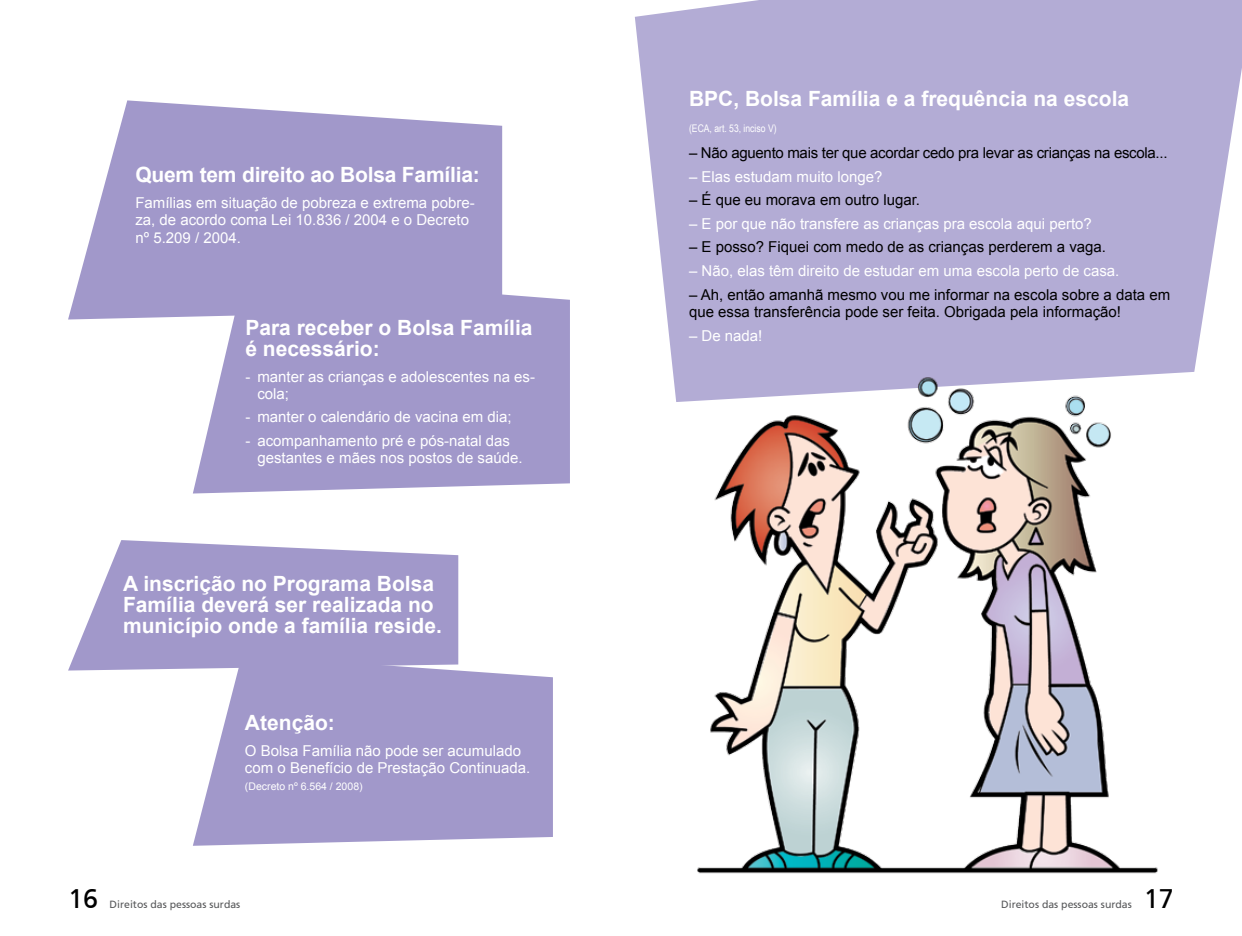
<style>
.page{position:relative;width:1242px;height:936px;background:#fff}
.page>*{position:absolute;margin:0;border:0;box-sizing:border-box;transform-origin:0 0}
.t1{font:27px "Frutiger FC";color:#000}
.t2{font:700 21px/21px "Arial";color:#fff}
.t3{font:15px/17.2px "Arial";color:#fff}
.t4{font:15px/17.2px "Arial";color:#000}
.t5{font:15px "Arial";letter-spacing:-.02em;color:#000}
.t6{font:10.5px "Frutiger FC";color:#58595b}
.t7{font:10.5px "Arial";color:#fff}
.t8{font:10.5px "Arial Narrow";color:#fff}
</style>
<div class="page">
<svg style="left:635px;top:0;width:607px;height:402px;background:#b9b2d8"></svg>
<svg style="left:68px;top:100px;width:434px;height:219px;background:#aea6d1"></svg>
<svg style="left:68px;top:540px;width:390px;height:130px;background:#ada5d0"></svg>
<svg style="left:193px;top:274px;width:377px;height:219px;background:#a8a0ce"></svg>
<svg style="left:193px;top:655px;width:360px;height:190px;background:#aba3cf"></svg>
<img style="left:696px;top:362px;width:491px;height:512px">
<h2 class="t2" style="left:135px;top:165px;width:346px">Quem tem direito ao Bolsa Família:</h2>
<p class="t3" style="left:135px;top:194px;width:341px">Famílias em situação de pobreza e extrema pobre&shy;za, de acordo coma Lei 10.836 / 2004 e o Decreto nº 5.209 / 2004.</p>
<h2 class="t2" style="left:245px;top:317px;width:289px">Para receber o Bolsa Família é necessário:</h2>
<p class="t3" style="left:257px;top:368px;width:279px;text-indent:-12px">- manter as crianças e adolescentes na es&shy;cola;</p>
<p class="t3" style="left:245px;top:409px;width:268px">- manter o calendário de vacina em dia;</p>
<p class="t3" style="left:257px;top:432px;width:267px;text-indent:-12px">- acompanhamento pré e pós-natal das gestantes e mães nos postos de saúde.</p>
<h2 class="t2" style="left:123px;top:574px;width:320px">A inscrição no Programa Bolsa<br>Família deverá ser realizada no município onde a família reside.</h2>
<h2 class="t2" style="left:245px;top:712px;width:91px">Atenção:</h2>
<p class="t3" style="left:245px;top:742px;width:287px">O Bolsa Família não pode ser acumulado com o Benefício de Prestação Continuada.</p>
<p class="t7" style="left:245px;top:779px;width:119px">(Decreto nº 6.564 / 2008)</p>
<h2 class="t2" style="left:689px;top:89px;width:442px">BPC, Bolsa Família e a frequência na escola</h2>
<p class="t8" style="left:689px;top:121px;width:89px">(ECA, art. 53, inciso V)</p>
<p class="t5" style="left:689px;top:143px;width:480px">– Não aguento mais ter que acordar cedo pra levar as crianças na escola...</p>
<p class="t3" style="left:689px;top:168px;width:195px">– Elas estudam muito longe?</p>
<p class="t4" style="left:689px;top:191px;width:232px">– É que eu morava em outro lugar.</p>
<p class="t3" style="left:689px;top:215px;width:404px">– E por que não transfere as crianças pra escola aqui perto?</p>
<p class="t4" style="left:689px;top:239px;width:418px">– E posso? Fiquei com medo de as crianças perderem a vaga.</p>
<p class="t3" style="left:689px;top:262px;width:432px">– Não, elas têm direito de estudar em uma escola perto de casa.</p>
<p class="t4" style="left:689px;top:286px;width:483px">– Ah, então amanhã mesmo vou me informar na escola sobre a data em que essa transferência pode ser feita. Obrigada pela informação!</p>
<p class="t3" style="left:689px;top:327px;width:75px">– De nada!</p>
<h1 class="t1" style="left:68px;top:882px;width:32px">16</h1>
<p class="t6" style="left:110px;top:898px;width:132px">Direitos das pessoas surdas</p>
<p class="t6" style="left:1001px;top:898px;width:132px">Direitos das pessoas surdas</p>
<h1 class="t1" style="left:1144px;top:882px;width:32px">17</h1>
</div>
